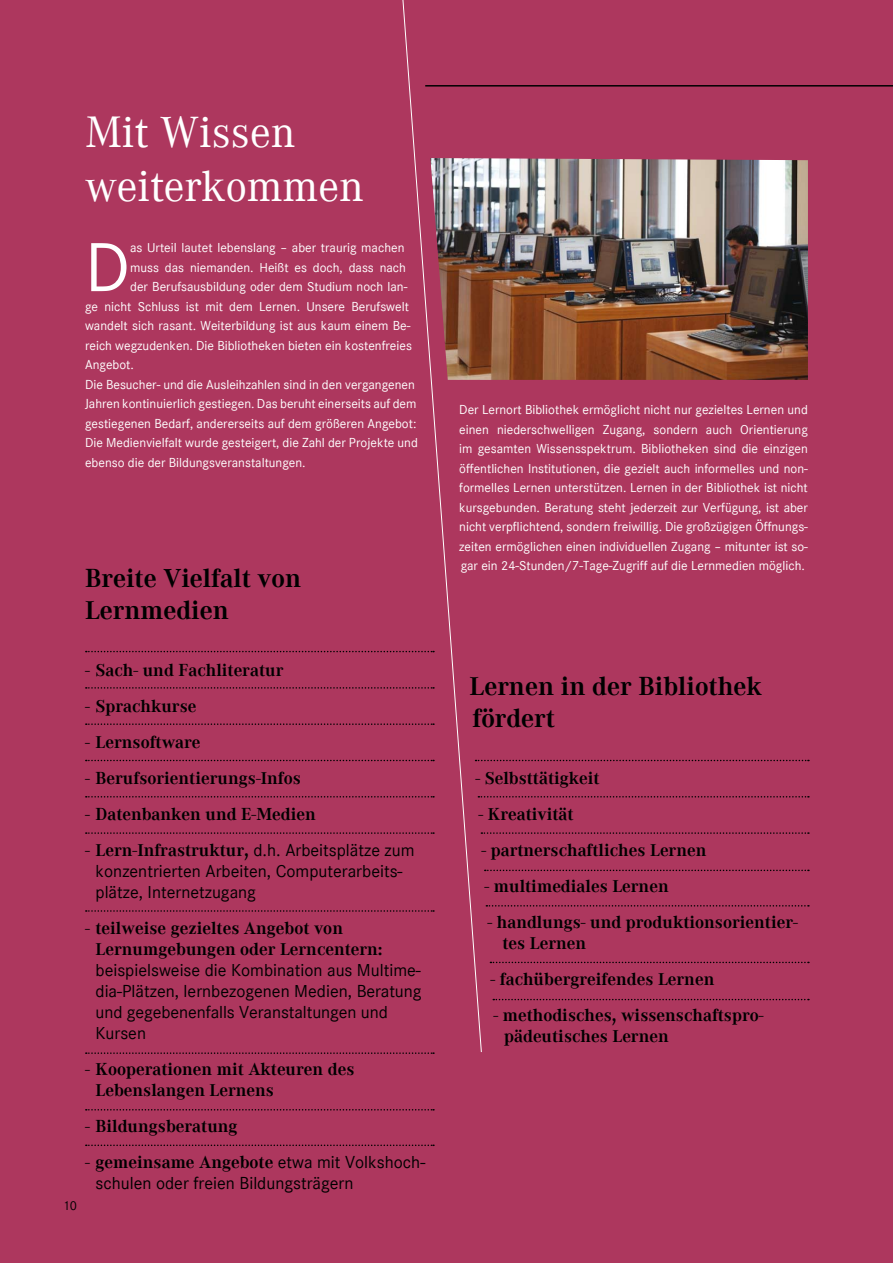
<style>
.page{position:relative;width:893px;height:1263px;background:#ad375e}
.page>*{position:absolute;margin:0;border:0;box-sizing:border-box;transform-origin:0 0}
.t1{font:72px "Corporate S";color:#fff}
.t2{font:45px/54px "Corporate A";color:#fff}
.t3{font:700 27px/32.4px "Corporate A";color:#000}
.t4{font:700 18px/21px "Corporate A";color:#000}
.t5{font:18px/21px "Corporate S";color:#000}
.t6{font:13.5px/19.5px "Corporate S";color:#fff;text-align:justify}
.t7{font:13.5px "Corporate S";color:#000}
.s1{font-family:"Corporate S";font-weight:400}
</style>
<div class="page">
<svg style="left:402px;top:0;width:80px;height:1053px"></svg>
<svg style="left:486px;top:905px;width:323px;height:1px"></svg>
<svg style="left:476px;top:760px;width:333px;height:1px"></svg>
<svg style="left:478px;top:796px;width:331px;height:1px"></svg>
<svg style="left:481px;top:832px;width:328px;height:2px"></svg>
<svg style="left:485px;top:870px;width:324px;height:1px"></svg>
<svg style="left:490px;top:962px;width:319px;height:1px"></svg>
<svg style="left:493px;top:999px;width:316px;height:1px"></svg>
<svg style="left:86px;top:832px;width:348px;height:2px"></svg>
<svg style="left:86px;top:651px;width:348px;height:1px"></svg>
<svg style="left:86px;top:687px;width:348px;height:2px"></svg>
<svg style="left:86px;top:723px;width:348px;height:2px"></svg>
<svg style="left:86px;top:760px;width:348px;height:1px"></svg>
<svg style="left:86px;top:796px;width:348px;height:1px"></svg>
<svg style="left:86px;top:910px;width:348px;height:2px"></svg>
<svg style="left:86px;top:1052px;width:348px;height:2px"></svg>
<svg style="left:86px;top:1109px;width:348px;height:1px"></svg>
<svg style="left:86px;top:1144px;width:348px;height:2px"></svg>
<img style="left:430px;top:158px;width:378px;height:222px">
<hr style="left:425px;top:85px;width:468px;height:2px;background:#000">
<h2 class="t2" style="left:85px;top:107px;width:280px">Mit Wissen weiterkommen</h2>
<h1 class="t1" style="left:85px;top:226px;width:47px">D</h1>
<p class="t6" style="left:130px;top:238px;width:276px">as Urteil lautet lebenslang – aber traurig machen</p>
<p class="t6" style="left:130px;top:257px;width:277px">muss das niemanden. Heißt es doch, dass nach</p>
<p class="t6" style="left:130px;top:277px;width:279px">der Berufsausbildung oder dem Studium noch lan-</p>
<p class="t6" style="left:85px;top:296px;width:325px">ge nicht Schluss ist mit dem Lernen. Unsere Berufswelt</p>
<p class="t6" style="left:85px;top:316px;width:327px">wandelt sich rasant. Weiterbildung ist aus kaum einem Be-</p>
<p class="t6" style="left:85px;top:335px;width:328px">reich wegzudenken. Die Bibliotheken bieten ein kostenfreies</p>
<p class="t6" style="left:85px;top:355px;width:50px">Angebot.</p>
<p class="t6" style="left:85px;top:374px;width:331px">Die Besucher- und die Ausleihzahlen sind in den vergangenen</p>
<p class="t6" style="left:85px;top:394px;width:333px">Jahren kontinuierlich gestiegen. Das beruht einerseits auf dem</p>
<p class="t6" style="left:85px;top:413px;width:333px">gestiegenen Bedarf, andererseits auf dem größeren Angebot:</p>
<p class="t6" style="left:85px;top:433px;width:334px">Die Medienvielfalt wurde gesteigert, die Zahl der Projekte und</p>
<p class="t6" style="left:85px;top:452px;width:222px">ebenso die der Bildungsveranstaltungen.</p>
<h3 class="t3" style="left:85px;top:562px;width:218px">Breite Vielfalt von<br>Lernmedien</h3>
<p class="t7" style="left:63px;top:1198px;width:16px">10</p>
<h3 class="t4" style="left:85px;top:660px;width:200px">- Sach- und Fachliteratur</h3>
<h3 class="t4" style="left:85px;top:696px;width:113px">- Sprachkurse</h3>
<h3 class="t4" style="left:85px;top:732px;width:117px">- Lernsoftware</h3>
<h3 class="t4" style="left:85px;top:768px;width:217px">- Berufsorientierungs-Infos</h3>
<h3 class="t4" style="left:85px;top:804px;width:232px">- Datenbanken und E-Medien</h3>
<h3 class="t4" style="left:85px;top:840px;width:331px">- Lern-Infrastruktur, <span class="s1">d.h. Arbeitsplätze zum</span></h3>
<h3 class="t5" style="left:96px;top:861px;width:308px">konzentrierten Arbeiten, Computerarbeits&shy;plätze, Internetzugang</h3>
<h3 class="t4" style="left:96px;top:918px;width:289px;text-indent:-10px">- teilweise gezieltes Angebot von<br>Lernumgebungen oder Lerncentern:</h3>
<h3 class="t5" style="left:96px;top:960px;width:327px">beispielsweise die Kombination aus Multime&shy;dia-Plätzen, lernbezogenen Medien, Beratung und gegebenenfalls Veranstaltungen und Kursen</h3>
<h3 class="t4" style="left:96px;top:1059px;width:260px;text-indent:-10px">- Kooperationen mit Akteuren des<br>Lebenslangen Lernens</h3>
<h3 class="t4" style="left:85px;top:1116px;width:154px">- Bildungsberatung</h3>
<h3 class="t4" style="left:85px;top:1152px;width:342px">- gemeinsame Angebote <span class="s1">etwa mit Volkshoch-</span></h3>
<h3 class="t5" style="left:96px;top:1173px;width:260px">schulen oder freien Bildungsträgern</h3>
<p class="t6" style="left:459px;top:400px;width:350px">Der Lernort Bibliothek ermöglicht nicht nur gezieltes Lernen und einen niederschwelligen Zugang, sondern auch Orientierung im gesamten Wissensspektrum. Bibliotheken sind die einzigen öffentlichen Institutionen, die gezielt auch informelles und non&shy;formelles Lernen unterstützen. Lernen in der Bibliothek ist nicht kursgebunden. Beratung steht jederzeit zur Verfügung, ist aber nicht verpflichtend, sondern freiwillig. Die großzügigen Öffnungs&shy;zeiten ermöglichen einen individuellen Zugang – mitunter ist so&shy;gar ein 24-Stunden/7-Tage-Zugriff auf die Lernmedien möglich.</p>
<h3 class="t3" style="left:469px;top:670px;width:294px">Lernen in der Bibliothek fördert</h3>
<h3 class="t4" style="left:475px;top:768px;width:126px">- Selbsttätigkeit</h3>
<h3 class="t4" style="left:478px;top:804px;width:97px">- Kreativität</h3>
<h3 class="t4" style="left:481px;top:840px;width:226px">- partnerschaftliches Lernen</h3>
<h3 class="t4" style="left:484px;top:876px;width:186px">- multimediales Lernen</h3>
<h3 class="t4" style="left:502px;top:912px;width:297px;text-indent:-15px">- handlungs- und produktionsorientier&shy;tes Lernen</h3>
<h3 class="t4" style="left:490px;top:969px;width:225px">- fachübergreifendes Lernen</h3>
<h3 class="t4" style="left:504px;top:1005px;width:261px;text-indent:-11px">- methodisches, wissenschaftspro&shy;pädeutisches Lernen</h3>
</div>
